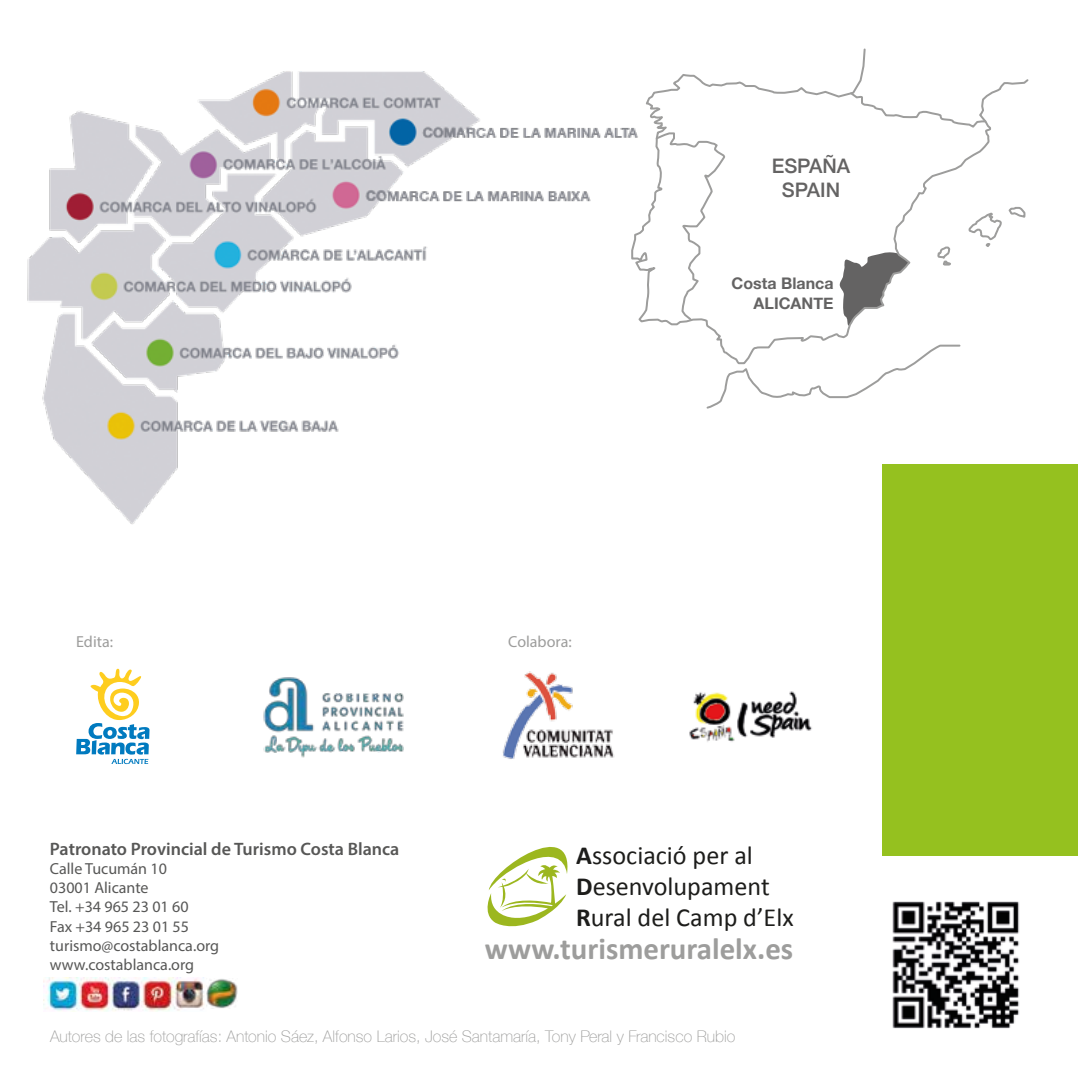
<style>
.page{position:relative;width:1078px;height:1078px;background:#fff}
.page>*{position:absolute;margin:0;border:0;box-sizing:border-box;transform-origin:0 0}
.t1{font:700 30.8px "Calibri";color:#9d9d9c}
.t2{font:26.2px/31.4px "Calibri";color:#1d1d1b}
.t3{font:500 20px/24px "Helvetica Neue";color:#646363;text-align:center}
.t4{font:600 18px "Myriad Pro";color:#575756}
.t5{font:16px/19.2px "Myriad Pro";color:#575756}
.t6{font:100 16px "Helvetica Neue";color:#9d9d9c}
.t7{font:700 16px/19.2px "Helvetica Neue";color:#646363;text-align:right}
.t8{font:16px "Myriad Pro";color:#9d9d9c}
.s1{font-weight:700}
</style>
<div class="page">
<div style="left:882px;top:464px;width:195px;height:391px;background:#95c11f"></div>
<svg style="left:76px;top:668px;width:73px;height:95px"></svg>
<img style="left:263px;top:677px;width:141px;height:81px">
<img style="left:689px;top:691px;width:123px;height:51px">
<svg style="left:487px;top:846px;width:81px;height:81px"></svg>
<svg style="left:706px;top:365px;width:207px;height:44px"></svg>
<svg style="left:672px;top:48px;width:357px;height:317px"></svg>
<img style="left:44px;top:977px;width:163px;height:34px">
<img style="left:207px;top:979px;width:30px;height:29px">
<img style="left:27px;top:71px;width:645px;height:453px">
<img style="left:502px;top:671px;width:113px;height:88px">
<img style="left:892px;top:901px;width:128px;height:128px">
<p class="t3" style="left:771px;top:152px;width:80px">ESPAÑA<br>SPAIN</p>
<p class="t8" style="left:76px;top:632px;width:38px">Edita:</p>
<p class="t8" style="left:508px;top:632px;width:65px">Colabora:</p>
<p class="t7" style="left:731px;top:274px;width:103px">Costa Blanca<br>ALICANTE</p>
<p class="t4" style="left:50px;top:837px;width:351px">Patronato Provincial de Turismo Costa Blanca</p>
<p class="t5" style="left:50px;top:858px;width:171px">Calle Tucumán 10<br>03001 Alicante<br>Tel. +34 965 23 01 60<br>Fax +34 965 23 01 55 turismo@costablanca.org www.costablanca.org</p>
<h2 class="t2" style="left:576px;top:839px;width:219px"><span class="s1">A</span>ssociació per al<br><span class="s1">D</span>esenvolupament<br><span class="s1">R</span>ural del Camp d’Elx</h2>
<h1 class="t1" style="left:485px;top:928px;width:310px">www.turismeruralelx.es</h1>
<p class="t6" style="left:50px;top:1023px;width:686px">Autores de las fotografías: Antonio Sáez, Alfonso Larios, José Santamaría, Tony Peral y Francisco Rubio</p>
</div>
